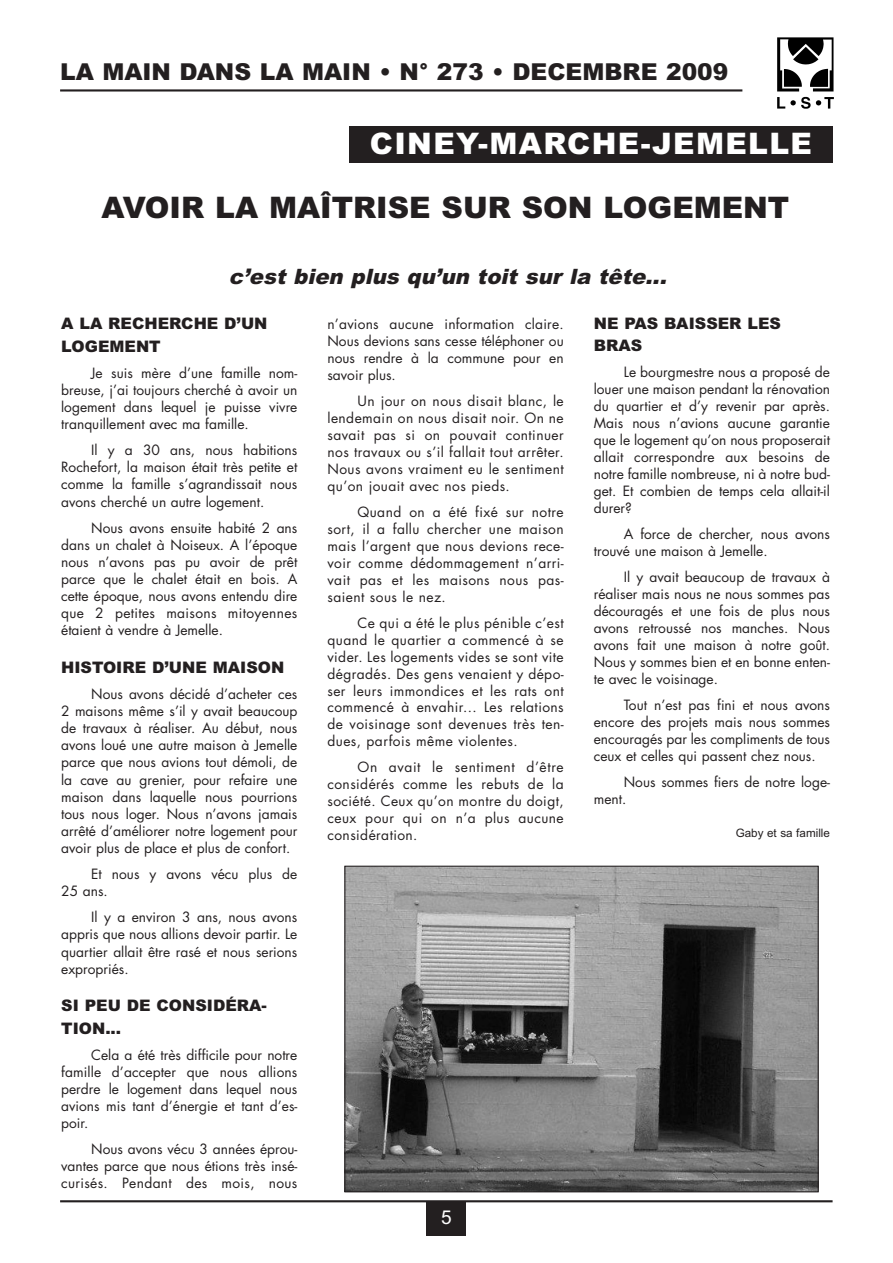
<style>
.page{position:relative;width:893px;height:1263px;background:#fff}
.page>*{position:absolute;margin:0;border:0;box-sizing:border-box;transform-origin:0 0}
.t1{font:900 29.7px "Arial";color:#231f20}
.t2{font:900 29.7px "Arial";letter-spacing:.045em;color:#fff}
.t3{font:900 23.25px "Arial";color:#231f20}
.t4{font:italic 900 21.15px "Arial";color:#231f20}
.t5{font:19.05px "Arial";color:#fff}
.t6{font:900 15.9px/22.4px "Arial";color:#231f20}
.t7{font:13.8px/17px "Futura";color:#231f20;text-align:justify}
.t8{font:11.7px "Arial";color:#231f20}
</style>
<div class="page">
<div style="left:427px;top:1202px;width:39px;height:34px;background:#231f20"></div>
<hr style="left:60px;top:1200px;width:772px;height:2px;background:#231f20">
<img style="left:777px;top:37px;width:57px;height:72px">
<hr style="left:60px;top:89px;width:682px;height:3px;background:#231f20">
<div style="left:349px;top:126px;width:483px;height:36px;background:#231f20"></div>
<img style="left:346px;top:868px;width:471px;height:322px">
<div style="left:344px;top:866px;width:475px;height:326px;border:1px solid #231f20"></div>
<h2 class="t3" style="left:60px;top:64px;width:670px">LA MAIN DANS LA MAIN • N° 273 • DECEMBRE 2009</h2>
<h1 class="t2" style="left:370px;top:133px;width:444px">CINEY-MARCHE-JEMELLE</h1>
<h1 class="t1" style="left:101px;top:196px;width:689px">AVOIR LA MAÎTRISE SUR SON LOGEMENT</h1>
<h3 class="t4" style="left:229px;top:269px;width:443px">c’est bien plus qu’un toit sur la tête...</h3>
<p class="t6" style="left:61px;top:314px;width:208px">A LA RECHERCHE D’UN<br>LOGEMENT</p>
<p class="t7" style="left:61px;top:365px;width:238px;text-indent:30px">Je suis mère d’une famille nom&shy;breuse, j’ai toujours cherché à avoir un logement dans lequel je puisse vivre tranquillement avec ma famille.</p>
<p class="t7" style="left:61px;top:443px;width:238px;text-indent:30px">Il y a 30 ans, nous habitions Rochefort, la maison était très petite et comme la famille s’agrandissait nous avons cherché un autre logement.</p>
<p class="t7" style="left:61px;top:520px;width:238px;text-indent:30px">Nous avons ensuite habité 2 ans dans un chalet à Noiseux. A l’époque nous n’avons pas pu avoir de prêt parce que le chalet était en bois. A cette époque, nous avons entendu dire que 2 petites maisons mitoyennes étaient à vendre à Jemelle.</p>
<p class="t6" style="left:61px;top:658px;width:225px">HISTOIRE D’UNE MAISON</p>
<p class="t7" style="left:61px;top:686px;width:238px;text-indent:30px">Nous avons décidé d’acheter ces 2 maisons même s’il y avait beaucoup de travaux à réaliser. Au début, nous avons loué une autre maison à Jemelle parce que nous avions tout démoli, de la cave au grenier, pour refaire une maison dans laquelle nous pourrions tous nous loger. Nous n’avons jamais arrêté d’améliorer notre logement pour avoir plus de place et plus de confort.</p>
<p class="t7" style="left:61px;top:867px;width:238px;text-indent:30px">Et nous y avons vécu plus de<br>25 ans.</p>
<p class="t7" style="left:61px;top:910px;width:238px;text-indent:30px">Il y a environ 3 ans, nous avons appris que nous allions devoir partir. Le quartier allait être rasé et nous serions expropriés.</p>
<p class="t6" style="left:61px;top:996px;width:207px">SI PEU DE CONSIDÉRA-<br>TION...</p>
<p class="t7" style="left:61px;top:1047px;width:238px;text-indent:30px">Cela a été très difficile pour notre famille d’accepter que nous allions perdre le logement dans lequel nous avions mis tant d’énergie et tant d’es&shy;poir.</p>
<p class="t7" style="left:61px;top:1142px;width:238px;text-indent:30px">Nous avons vécu 3 années éprou&shy;vantes parce que nous étions très insé&shy;curisés. Pendant des mois, nous</p>
<p class="t6" style="left:594px;top:314px;width:189px">NE PAS BAISSER LES<br>BRAS</p>
<p class="t7" style="left:594px;top:365px;width:238px;text-indent:30px">Le bourgmestre nous a proposé de louer une maison pendant la rénovation du quartier et d’y revenir par après.<br>Mais nous n’avions aucune garantie que le logement qu’on nous proposerait allait correspondre aux besoins de notre famille nombreuse, ni à notre bud&shy;get. Et combien de temps cela allait-il durer?</p>
<p class="t7" style="left:594px;top:527px;width:238px;text-indent:30px">A force de chercher, nous avons trouvé une maison à Jemelle.</p>
<p class="t7" style="left:594px;top:570px;width:238px;text-indent:30px">Il y avait beaucoup de travaux à réaliser mais nous ne nous sommes pas découragés et une fois de plus nous avons retroussé nos manches. Nous avons fait une maison à notre goût.<br>Nous y sommes bien et en bonne enten&shy;te avec le voisinage.</p>
<p class="t7" style="left:594px;top:697px;width:238px;text-indent:30px">Tout n’est pas fini et nous avons encore des projets mais nous sommes encouragés par les compliments de tous ceux et celles qui passent chez nous.</p>
<p class="t7" style="left:594px;top:774px;width:238px;text-indent:30px">Nous sommes fiers de notre loge&shy;ment.</p>
<p class="t8" style="left:736px;top:828px;width:96px">Gaby et sa famille</p>
<p class="t7" style="left:327px;top:317px;width:238px">n’avions aucune information claire.<br>Nous devions sans cesse téléphoner ou nous rendre à la commune pour en savoir plus.</p>
<p class="t7" style="left:327px;top:394px;width:238px;text-indent:30px">Un jour on nous disait blanc, le lendemain on nous disait noir. On ne savait pas si on pouvait continuer nos travaux ou s’il fallait tout arrêter.<br>Nous avons vraiment eu le sentiment qu’on jouait avec nos pieds.</p>
<p class="t7" style="left:327px;top:504px;width:238px;text-indent:30px">Quand on a été fixé sur notre sort, il a fallu chercher une maison mais l’argent que nous devions rece&shy;voir comme dédommagement n’arri&shy;vait pas et les maisons nous pas&shy;saient sous le nez.</p>
<p class="t7" style="left:327px;top:615px;width:238px;text-indent:30px">Ce qui a été le plus pénible c’est quand le quartier a commencé à se vider. Les logements vides se sont vite dégradés. Des gens venaient y dépo&shy;ser leurs immondices et les rats ont commencé à envahir... Les relations de voisinage sont devenues très ten&shy;dues, parfois même violentes.</p>
<p class="t7" style="left:327px;top:760px;width:238px;text-indent:30px">On avait le sentiment d’être considérés comme les rebuts de la société. Ceux qu’on montre du doigt, ceux pour qui on n’a plus aucune considération.</p>
<h3 class="t5" style="left:441px;top:1211px;width:12px">5</h3>
</div>
